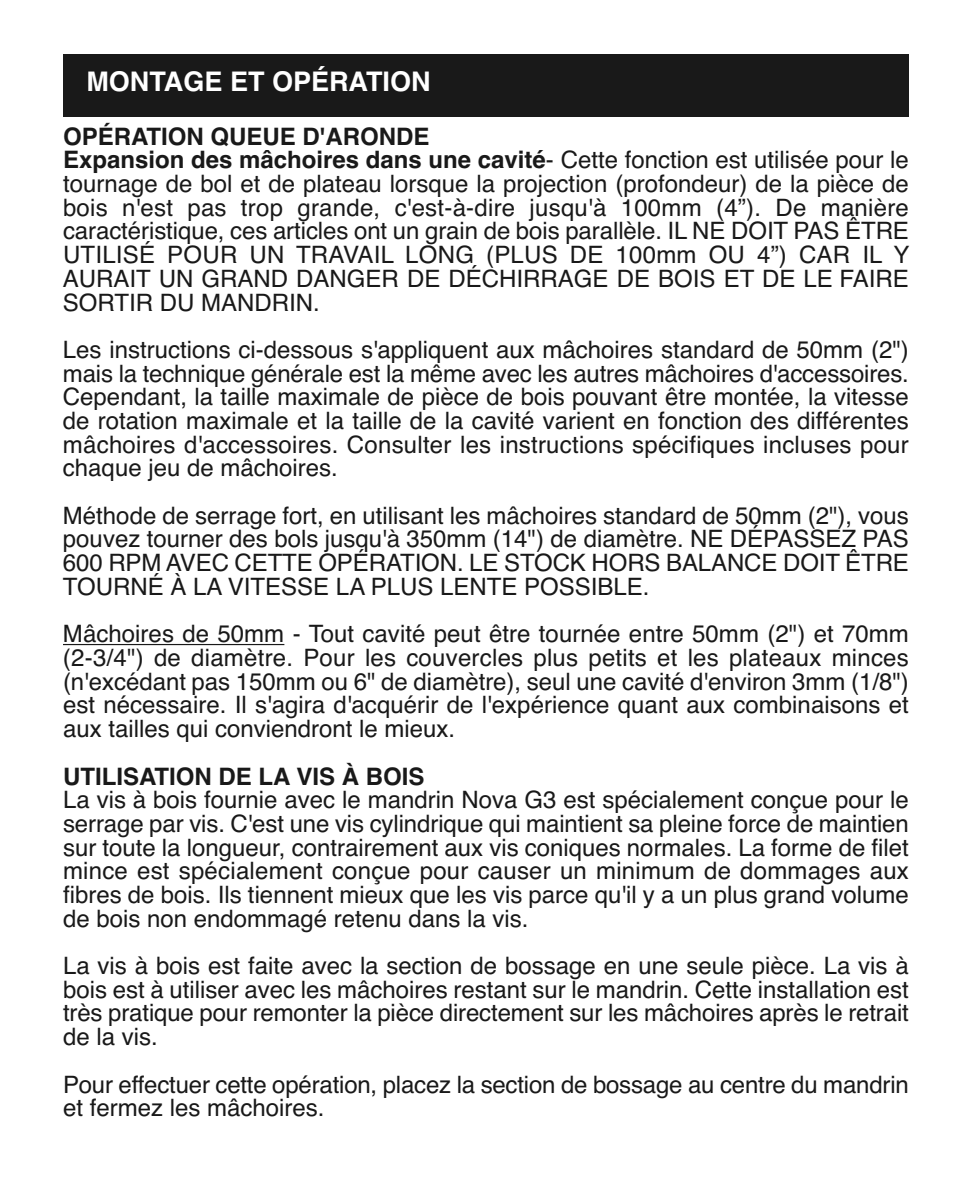
<style>
.page{position:relative;width:972px;height:1188px;background:#fff}
.page>*{position:absolute;margin:0;border:0;box-sizing:border-box;transform-origin:0 0}
.t1{font:700 27px "Helvetica";color:#fff}
.t2{font:24px/23.7px "Helvetica";color:#191919;text-align:justify}
.t3{font:700 24px "Helvetica";color:#191919}
.s1{font-weight:700}
</style>
<div class="page">
<div style="left:63px;top:54px;width:846px;height:63px;background:#191919"></div>
<hr style="left:63px;top:644px;width:221px;height:1px;background:#191919">
<p class="t1" style="left:86px;top:71px;width:346px">MONTAGE ET OPÉRATION</p>
<p class="t3" style="left:63px;top:128px;width:368px">OPÉRATION QUEUE D'ARONDE</p>
<p class="t2" style="left:63px;top:150px;width:848px"><span class="s1">Expansion des mâchoires dans une cavité</span>- Cette fonction est utilisée pour le tournage de bol et de plateau lorsque la projection (profondeur) de la pièce de bois n'est pas trop grande, c'est-à-dire jusqu'à 100mm (4”). De manière caractéristique, ces articles ont un grain de bois parallèle. IL NE DOIT PAS ÊTRE UTILISÉ POUR UN TRAVAIL LONG (PLUS DE 100mm OU 4”) CAR IL Y AURAIT UN GRAND DANGER DE DÉCHIRRAGE DE BOIS ET DE LE FAIRE SORTIR DU MANDRIN.</p>
<p class="t2" style="left:63px;top:340px;width:847px">Les instructions ci-dessous s'appliquent aux mâchoires standard de 50mm (2") mais la technique générale est la même avec les autres mâchoires d'accessoires.<br>Cependant, la taille maximale de pièce de bois pouvant être montée, la vitesse de rotation maximale et la taille de la cavité varient en fonction des différentes mâchoires d'accessoires. Consulter les instructions spécifiques incluses pour chaque jeu de mâchoires.</p>
<p class="t2" style="left:63px;top:506px;width:848px">Méthode de serrage fort, en utilisant les mâchoires standard de 50mm (2"), vous pouvez tourner des bols jusqu'à 350mm (14") de diamètre. NE DÉPASSEZ PAS 600 RPM AVEC CETTE OPÉRATION. LE STOCK HORS BALANCE DOIT ÊTRE TOURNÉ À LA VITESSE LA PLUS LENTE POSSIBLE.</p>
<p class="t2" style="left:63px;top:624px;width:848px">Mâchoires de 50mm - Tout cavité peut être tournée entre 50mm (2") et 70mm (2-3/4") de diamètre. Pour les couvercles plus petits et les plateaux minces (n'excédant pas 150mm ou 6" de diamètre), seul une cavité d'environ 3mm (1/8") est nécessaire. Il s'agira d'acquérir de l'expérience quant aux combinaisons et aux tailles qui conviendront le mieux.</p>
<p class="t3" style="left:63px;top:767px;width:363px">UTILISATION DE LA VIS À BOIS</p>
<p class="t2" style="left:63px;top:790px;width:847px">La vis à bois fournie avec le mandrin Nova G3 est spécialement conçue pour le serrage par vis. C'est une vis cylindrique qui maintient sa pleine force de maintien sur toute la longueur, contrairement aux vis coniques normales. La forme de filet mince est spécialement conçue pour causer un minimum de dommages aux fibres de bois. Ils tiennent mieux que les vis parce qu'il y a un plus grand volume de bois non endommagé retenu dans la vis.</p>
<p class="t2" style="left:63px;top:956px;width:847px">La vis à bois est faite avec la section de bossage en une seule pièce. La vis à bois est à utiliser avec les mâchoires restant sur le mandrin. Cette installation est très pratique pour remonter la pièce directement sur les mâchoires après le retrait de la vis.</p>
<p class="t2" style="left:63px;top:1075px;width:847px">Pour effectuer cette opération, placez la section de bossage au centre du mandrin et fermez les mâchoires.</p>
</div>
